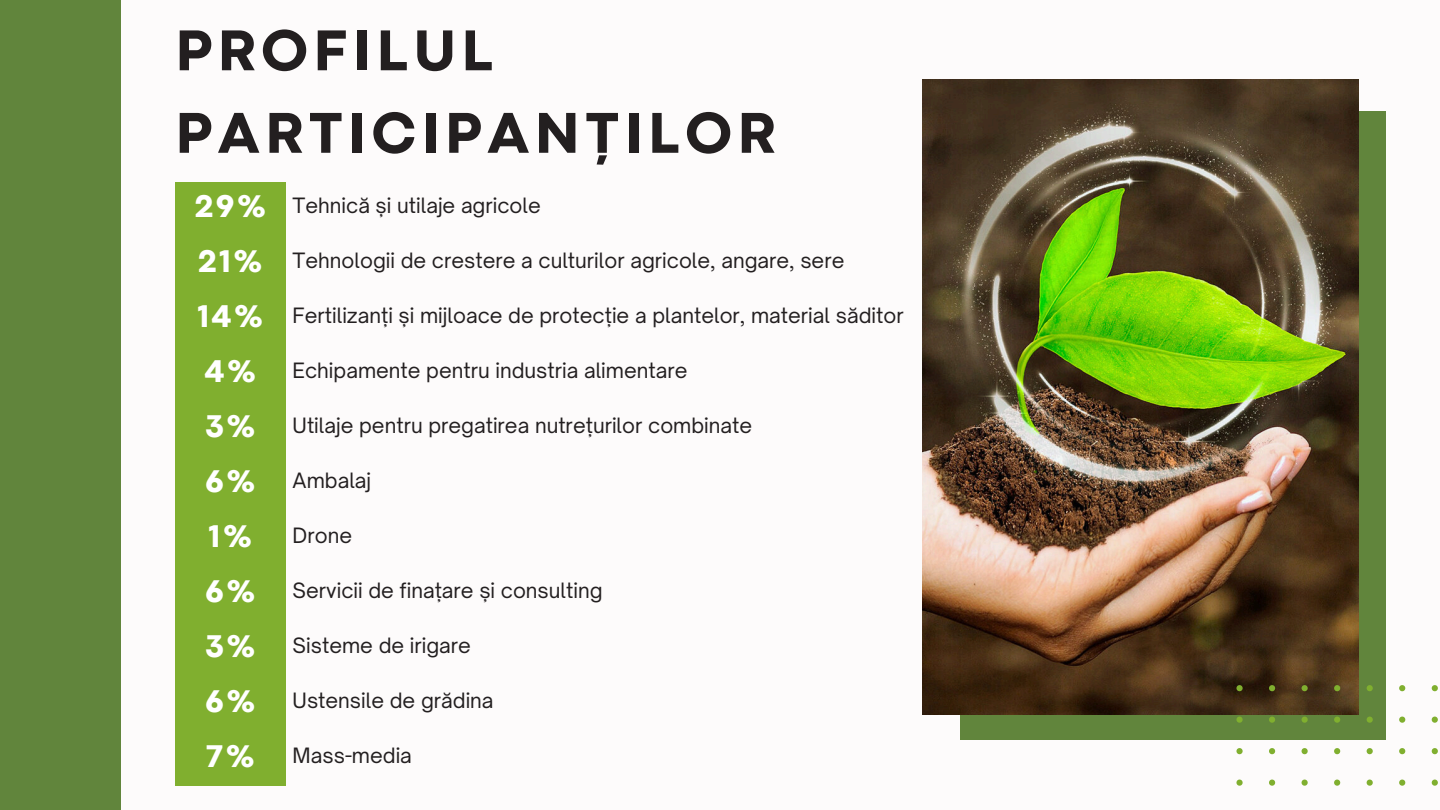
<style>
.page{position:relative;width:1440px;height:810px;background:#fdfbfb}
.page>*{position:absolute;margin:0;border:0;box-sizing:border-box;transform-origin:0 0}
.t1{font:800 60px/82.5px "Codec Pro";letter-spacing:.1em;color:#231f20}
.t2{font:800 32.7px "Codec Pro";color:#fff}
.t3{font:20.2px "Open Sauce One";color:#231f20}
</style>
<div class="page">
<div style="left:176px;top:182px;width:110px;height:604px;background:#80af2f"></div>
<div style="left:0;top:0;width:122px;height:810px;background:#61853c"></div>
<div style="left:960px;top:111px;width:426px;height:629px;background:#61853c"></div>
<img style="left:922px;top:79px;width:437px;height:636px">
<svg style="left:1236px;top:685px;width:202px;height:101px"></svg>
<h2 class="t1" style="left:176px;top:14px;width:601px">PROFILUL<br>PARTICIPANȚILOR</h2>
<h2 class="t2" style="left:195px;top:195px;width:73px">29%</h2>
<p class="t3" style="left:293px;top:192px;width:250px">Tehnică și utilaje agricole</p>
<p class="t3" style="left:293px;top:248px;width:553px">Tehnologii de crestere a culturilor agricole, angare, sere</p>
<p class="t3" style="left:293px;top:303px;width:613px">Fertilizanți și mijloace de protecție a plantelor, material săditor</p>
<p class="t3" style="left:293px;top:358px;width:396px">Echipamente pentru industria alimentare</p>
<p class="t3" style="left:293px;top:413px;width:461px">Utilaje pentru pregatirea nutrețurilor combinate</p>
<p class="t3" style="left:293px;top:468px;width:80px">Ambalaj</p>
<h2 class="t2" style="left:198px;top:249px;width:66px">21%</h2>
<h2 class="t2" style="left:198px;top:304px;width:67px">14%</h2>
<h2 class="t2" style="left:205px;top:359px;width:53px">4%</h2>
<p class="t2" style="left:206px;top:414px;width:52px">3%</p>
<h2 class="t2" style="left:206px;top:469px;width:52px">6%</h2>
<h2 class="t2" style="left:209px;top:524px;width:45px">1%</h2>
<p class="t3" style="left:293px;top:523px;width:61px">Drone</p>
<h2 class="t2" style="left:206px;top:579px;width:52px">6%</h2>
<p class="t3" style="left:293px;top:578px;width:311px">Servicii de finațare și consulting</p>
<h2 class="t2" style="left:206px;top:634px;width:52px">3%</h2>
<h2 class="t2" style="left:206px;top:689px;width:52px">6%</h2>
<h2 class="t2" style="left:206px;top:744px;width:51px">7%</h2>
<p class="t3" style="left:293px;top:633px;width:180px">Sisteme de irigare</p>
<p class="t3" style="left:293px;top:688px;width:202px">Ustensile de grădina</p>
<p class="t3" style="left:293px;top:743px;width:121px">Mass-media</p>
</div>
